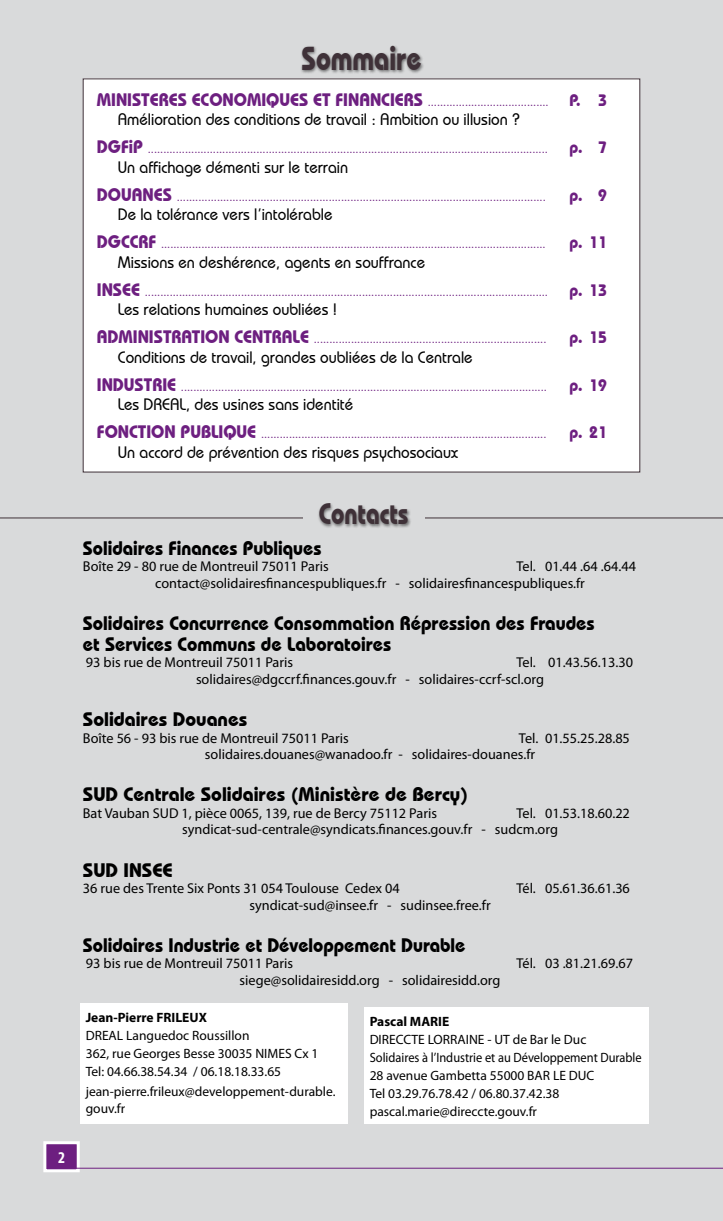
<style>
.page{position:relative;width:723px;height:1221px;background:#fff}
.page>*{position:absolute;margin:0;border:0;box-sizing:border-box;transform-origin:0 0}
.t1{font:700 33px "Bauhaus IT Cby BT";color:#3f3138;scale:.82 1}
.t2{font:700 29.7px "Bauhaus IT Cby BT";color:#3f3138;scale:.82 1}
.t3{font:700 19.5px/21px "Bauhaus IT Cby BT";color:#000;scale:.96 1}
.t4{font:700 19.5px "Bauhaus IT Cby BT";color:#000;scale:.95 1}
.t5{font:700 19.5px "Bauhaus IT Cby BT";color:#000}
.t6{font:500 16.5px "Bauhaus IT Cby BT";color:#000;scale:.95 1}
.t7{font:700 16.5px "Bauhaus IT Cby BT";color:#6d1f80;scale:.95 1}
.t8{font:700 condensed 16.5px "Myriad Pro";color:#fff}
.t9{font:14.25px/16.5px "Myriad Pro";color:#000}
.t10{font:13.5px/18px "Myriad Pro";color:#000}
.t11{font:700 13.5px "Myriad Pro";color:#000}
.t12{font:500 12px "Bauhaus IT Cby BT";color:#6d1f80;scale:.95 1}
.s1{font-weight:700;font-size:18px}
</style>
<div class="page">
<div style="left:0;top:0;width:723px;height:1220px;background:#d9dadb"></div>
<div style="left:45px;top:1142px;width:33px;height:28px;background:#6d1f80"></div>
<div style="left:43px;top:1141px;width:37px;height:31px;border:3px solid #fff"></div>
<hr style="left:75px;top:1167px;width:648px;height:1px;background:#6d1f80">
<div style="left:83px;top:79px;width:557px;height:393px;background:#fff"></div>
<div style="left:300px;top:45px;width:124px;height:29px;background:#000;opacity:.5"></div>
<div style="left:80px;top:1002px;width:267px;height:121px;background:#fff"></div>
<div style="left:364px;top:1007px;width:284px;height:116px;background:#fff"></div>
<hr style="left:0;top:517px;width:723px;height:1px;background:#3f3138">
<div style="left:303px;top:504px;width:121px;height:31px;background:#d9dadb"></div>
<div style="left:317px;top:502px;width:95px;height:26px;background:#000;opacity:.5"></div>
<h3 class="t8" style="left:58px;top:1146px;width:9px">2</h3>
<h1 class="t1" style="left:302px;top:39px;width:148px">Sommaire</h1>
<p class="t12" style="left:97px;top:94px;width:477px"><span class="s1">MINISTERES ECONOMIQUES ET FINANCIERS</span> .......................................</p>
<h3 class="t7" style="left:569px;top:90px;width:41px">P. 3</h3>
<h3 class="t6" style="left:118px;top:109px;width:425px">Amélioration des conditions de travail : Ambition ou illusion ?</h3>
<p class="t12" style="left:97px;top:141px;width:476px"><span class="s1">DGFiP</span> .................................................................................................................................</p>
<h3 class="t7" style="left:569px;top:137px;width:41px">p. 7</h3>
<h3 class="t6" style="left:118px;top:157px;width:244px">Un affichage démenti sur le terrain</h3>
<p class="t12" style="left:97px;top:189px;width:474px"><span class="s1">DOUANES</span> .......................................................................................................................</p>
<h3 class="t7" style="left:569px;top:185px;width:41px">p. 9</h3>
<h3 class="t6" style="left:118px;top:204px;width:227px">De la tolérance vers l’intolérable</h3>
<p class="t12" style="left:97px;top:236px;width:474px"><span class="s1">DGCCRF</span> ............................................................................................................................</p>
<h3 class="t7" style="left:569px;top:232px;width:41px">p. 11</h3>
<h3 class="t6" style="left:118px;top:252px;width:325px">Missions en deshérence, agents en souffrance</h3>
<p class="t12" style="left:97px;top:284px;width:476px"><span class="s1">INSEE</span> ..................................................................................................................................</p>
<h3 class="t7" style="left:569px;top:280px;width:41px">p. 13</h3>
<h3 class="t6" style="left:118px;top:299px;width:232px">Les relations humaines oubliées !</h3>
<p class="t12" style="left:97px;top:331px;width:475px"><span class="s1">ADMINISTRATION CENTRALE</span> ...........................................................................</p>
<h3 class="t7" style="left:569px;top:327px;width:41px">p. 15</h3>
<h3 class="t6" style="left:118px;top:347px;width:375px">Conditions de travail, grandes oubliées de la Centrale</h3>
<p class="t12" style="left:97px;top:379px;width:475px"><span class="s1">INDUSTRIE</span> ......................................................................................................................</p>
<h3 class="t7" style="left:569px;top:375px;width:41px">p. 19</h3>
<h3 class="t6" style="left:118px;top:394px;width:249px">Les DREAL, des usines sans identité</h3>
<p class="t12" style="left:97px;top:426px;width:475px"><span class="s1">FONCTION PUBLIQUE</span> ............................................................................................</p>
<h3 class="t7" style="left:569px;top:422px;width:41px">p. 21</h3>
<h3 class="t6" style="left:118px;top:442px;width:359px">Un accord de prévention des risques psychosociaux</h3>
<h2 class="t2" style="left:319px;top:496px;width:111px">Contacts</h2>
<h3 class="t4" style="left:83px;top:535px;width:253px">Solidaires Finances Publiques</h3>
<p class="t9" style="left:83px;top:557px;width:247px">Boîte 29 - 80 rue de Montreuil 75011 Paris</p>
<p class="t9" style="left:155px;top:557px;width:482px;text-indent:361px">Tel. 01.44 .64 .64.44 contact@solidairesfinancespubliques.fr - solidairesfinancespubliques.fr</p>
<h3 class="t3" style="left:83px;top:612px;width:535px">Solidaires Concurrence Consommation Répression des Fraudes et Services Communs de Laboratoires</h3>
<p class="t9" style="left:86px;top:654px;width:209px">93 bis rue de Montreuil 75011 Paris</p>
<p class="t9" style="left:196px;top:654px;width:438px;text-indent:320px">Tel. 01.43.56.13.30 solidaires@dgccrf.finances.gouv.fr - solidaires-ccrf-scl.org</p>
<h3 class="t5" style="left:83px;top:707px;width:166px">Solidaires Douanes</h3>
<p class="t9" style="left:83px;top:729px;width:267px">Boîte 56 - 93 bis rue de Montreuil 75011 Paris</p>
<p class="t9" style="left:205px;top:729px;width:426px;text-indent:314px">Tel. 01.55.25.28.85 solidaires.douanes@wanadoo.fr - solidaires-douanes.fr</p>
<h3 class="t5" style="left:83px;top:782px;width:387px">SUD Centrale Solidaires (Ministère de Bercy)</h3>
<p class="t9" style="left:83px;top:804px;width:356px">Bat Vauban SUD 1, pièce 0065, 139, rue de Bercy 75112 Paris</p>
<p class="t9" style="left:182px;top:804px;width:449px;text-indent:334px">Tel. 01.53.18.60.22 syndicat-sud-centrale@syndicats.finances.gouv.fr - sudcm.org</p>
<h3 class="t5" style="left:83px;top:857px;width:91px">SUD INSEE</h3>
<p class="t9" style="left:83px;top:879px;width:318px">36 rue des Trente Six Ponts 31 054 Toulouse Cedex 04</p>
<p class="t9" style="left:516px;top:879px;width:115px">Tél. 05.61.36.61.36</p>
<p class="t9" style="left:249px;top:896px;width:243px">syndicat-sud@insee.fr - sudinsee.free.fr</p>
<h3 class="t4" style="left:83px;top:933px;width:404px">Solidaires Industrie et Développement Durable</h3>
<p class="t9" style="left:86px;top:955px;width:209px">93 bis rue de Montreuil 75011 Paris</p>
<p class="t9" style="left:516px;top:955px;width:118px">Tél. 03 .81.21.69.67</p>
<p class="t9" style="left:240px;top:971px;width:262px">siege@solidairesidd.org - solidairesidd.org</p>
<p class="t11" style="left:86px;top:1008px;width:123px">Jean-Pierre FRILEUX</p>
<p class="t10" style="left:86px;top:1025px;width:234px">DREAL Languedoc Roussillon<br>362, rue Georges Besse 30035 NIMES Cx 1<br>Tel: 04.66.38.54.34 / 06.18.18.33.65</p>
<p class="t10" style="left:86px;top:1083px;width:251px;line-height:16.5px">jean-pierre.frileux@developpement-durable. gouv.fr</p>
<p class="t11" style="left:370px;top:1012px;width:81px">Pascal MARIE</p>
<p class="t10" style="left:370px;top:1030px;width:274px">DIRECCTE LORRAINE - UT de Bar le Duc<br>Solidaires à l’Industrie et au Développement Durable 28 avenue Gambetta 55000 BAR LE DUC<br>Tel 03.29.76.78.42 / 06.80.37.42.38 pascal.marie@direccte.gouv.fr</p>
</div>
